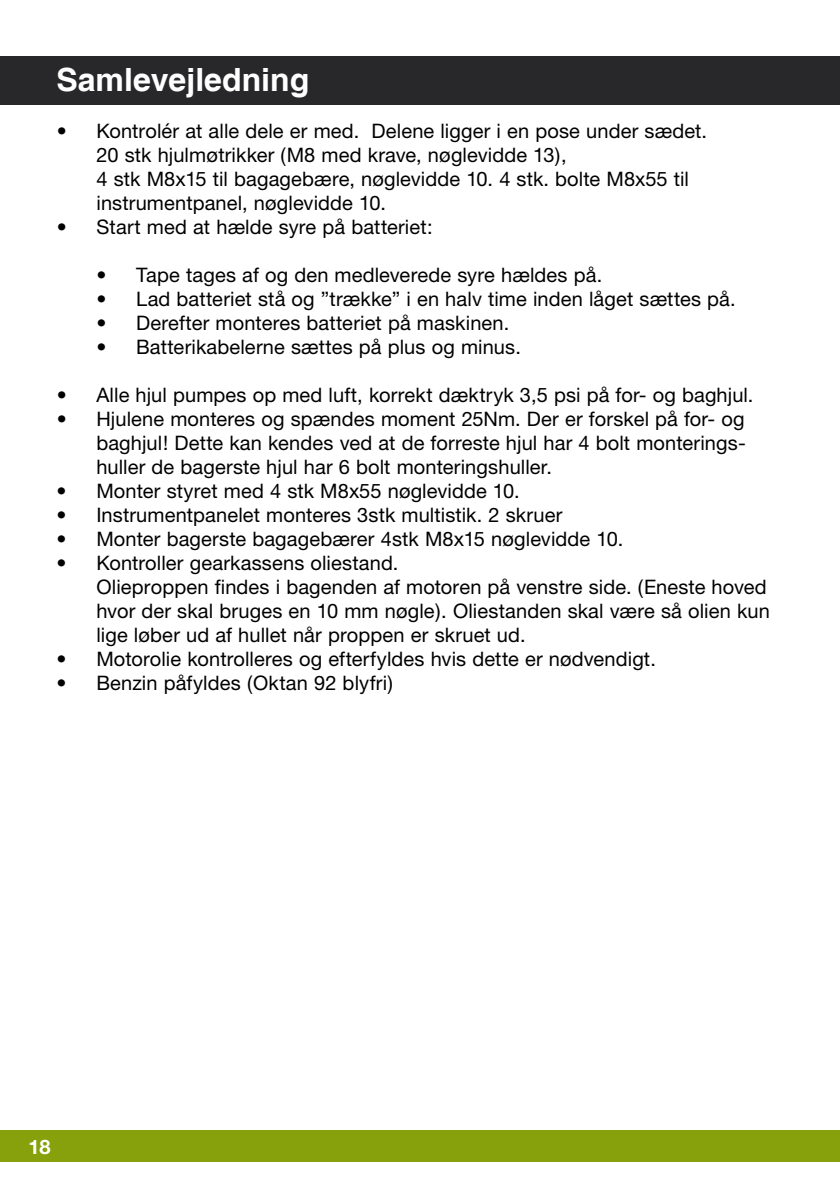
<style>
.page{position:relative;width:840px;height:1191px;background:#fff}
.page>*{position:absolute;margin:0;border:0;box-sizing:border-box;transform-origin:0 0}
.t1{font:700 32px "Helvetica";color:#fff}
.t2{font:20px/24px "Helvetica Neue";letter-spacing:.005em;color:#000}
.t3{font:700 20px "Helvetica Neue";color:#fff}
</style>
<div class="page">
<div style="left:0;top:1130px;width:839px;height:32px;background:#86a10b"></div>
<hr style="left:839px;top:1130px;width:1px;height:32px;background:#86a10b">
<div style="left:0;top:57px;width:839px;height:48px;background:#28282a"></div>
<h1 class="t1" style="left:56px;top:60px;width:254px">Samlevejledning</h1>
<p class="t2" style="left:96px;top:118px;width:612px;text-indent:-40px">• Kontrolér at alle dele er med. Delene ligger i en pose under sædet.<br>20 stk hjulmøtrikker (M8 med krave, nøglevidde 13),<br>4 stk M8x15 til bagagebære, nøglevidde 10. 4 stk. bolte M8x55 til instrumentpanel, nøglevidde 10.</p>
<p class="t2" style="left:57px;top:214px;width:377px">• Start med at hælde syre på batteriet:</p>
<p class="t2" style="left:96px;top:262px;width:507px">• Tape tages af og den medleverede syre hældes på.</p>
<p class="t2" style="left:96px;top:286px;width:640px">• Lad batteriet stå og ”trække” i en halv time inden låget sættes på.</p>
<p class="t2" style="left:96px;top:310px;width:414px">• Derefter monteres batteriet på maskinen.</p>
<p class="t2" style="left:96px;top:334px;width:426px">• Batterikabelerne sættes på plus og minus.</p>
<p class="t2" style="left:57px;top:382px;width:698px">• Alle hjul pumpes op med luft, korrekt dæktryk 3,5 psi på for- og baghjul.</p>
<p class="t2" style="left:96px;top:406px;width:650px;text-align:justify;text-indent:-40px">• Hjulene monteres og spændes moment 25Nm. Der er forskel på for- og baghjul! Dette kan kendes ved at de forreste hjul har 4 bolt monterings&shy;huller de bagerste hjul har 6 bolt monteringshuller.</p>
<p class="t2" style="left:57px;top:478px;width:464px">• Monter styret med 4 stk M8x55 nøglevidde 10.</p>
<p class="t2" style="left:57px;top:502px;width:507px">• Instrumentpanelet monteres 3stk multistik. 2 skruer</p>
<p class="t2" style="left:57px;top:526px;width:568px">• Monter bagerste bagagebærer 4stk M8x15 nøglevidde 10.</p>
<p class="t2" style="left:96px;top:550px;width:674px;text-indent:-40px">• Kontroller gearkassens oliestand.<br>Olieproppen findes i bagenden af motoren på venstre side. (Eneste hoved hvor der skal bruges en 10 mm nøgle). Oliestanden skal være så olien kun lige løber ud af hullet når proppen er skruet ud.</p>
<p class="t2" style="left:57px;top:646px;width:600px">• Motorolie kontrolleres og efterfyldes hvis dette er nødvendigt.</p>
<p class="t2" style="left:57px;top:670px;width:338px">• Benzin påfyldes (Oktan 92 blyfri)</p>
<p class="t3" style="left:28px;top:1134px;width:23px">18</p>
</div>
